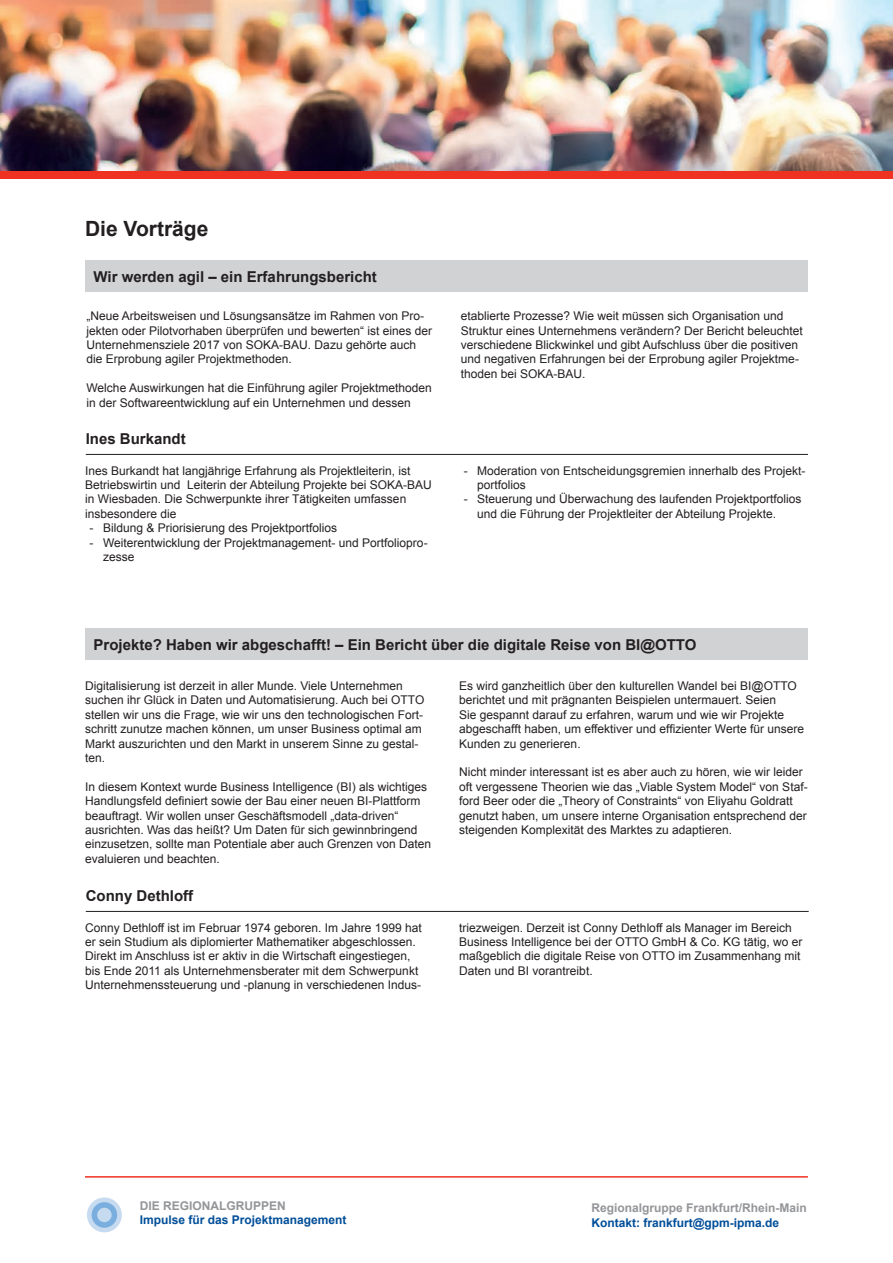
<style>
.page{position:relative;width:893px;height:1263px;background:#fff}
.page>*{position:absolute;margin:0;border:0;box-sizing:border-box;transform-origin:0 0}
.Headline{font:700 21px "Arial";color:#231f20}
.Subheadline{font:700 15px "Arial";color:#231f20}
.Auftakt_mit_Line{font:700 15px "Arial";color:#231f20}
.Fliesstext{font:12px/14.4px "Arial";color:#231f20}
.t1{font:700 12px "Arial";color:#014e99}
.t2{font:700 12px "Arial";color:#939598}
</style>
<div class="page">
<div style="left:0;top:170px;width:893px;height:9px;background:#ef3122"></div>
<div style="left:87px;top:1197px;width:35px;height:35px;background:#c6daf0;border-radius:50%"></div>
<div style="left:92px;top:1202px;width:25px;height:26px;background:#79aede;border-radius:50%"></div>
<div style="left:97px;top:1208px;width:15px;height:14px;background:#c6daf0;border-radius:50%"></div>
<hr style="left:85px;top:1176px;width:723px;height:1px;background:#ef3122">
<div style="left:85px;top:260px;width:722px;height:32px;background:#d1d2d4"></div>
<div style="left:85px;top:628px;width:723px;height:32px;background:#d1d2d4"></div>
<hr style="left:86px;top:911px;width:723px;height:1px;background:#231f20">
<hr style="left:86px;top:454px;width:722px;height:1px;background:#231f20">
<img style="left:0;top:0;width:893px;height:170px">
<p class="Headline" style="left:85px;top:215px;width:125px">Die Vorträge</p>
<p class="Subheadline" style="left:94px;top:267px;width:285px">Wir werden agil – ein Erfahrungsbericht</p>
<p class="Fliesstext" style="left:87px;top:309px;width:347px">„Neue Arbeitsweisen und Lösungsansätze im Rahmen von Pro&shy;jekten oder Pilotvorhaben überprüfen und bewerten“ ist eines der Unternehmensziele 2017 von SOKA-BAU. Dazu gehörte auch die Erprobung agiler Projektmethoden.</p>
<p class="Fliesstext" style="left:87px;top:381px;width:347px">Welche Auswirkungen hat die Einführung agiler Projektmethoden in der Softwareentwicklung auf ein Unternehmen und dessen</p>
<p class="Auftakt_mit_Line" style="left:86px;top:428px;width:102px">Ines Burkandt</p>
<p class="Fliesstext" style="left:85px;top:463px;width:348px">Ines Burkandt hat langjährige Erfahrung als Projektleiterin, ist Betriebswirtin und Leiterin der Abteilung Projekte bei SOKA-BAU in Wiesbaden. Die Schwerpunkte ihrer Tätigkeiten umfassen insbesondere die</p>
<p class="Fliesstext" style="left:90px;top:521px;width:249px">- Bildung &amp; Priorisierung des Projektportfolios</p>
<p class="Fliesstext" style="left:103px;top:535px;width:326px;text-indent:-14px">- Weiterentwicklung der Projektmanagement- und Portfoliopro&shy;zesse</p>
<p class="Fliesstext" style="left:461px;top:309px;width:344px">etablierte Prozesse? Wie weit müssen sich Organisation und Struktur eines Unternehmens verändern? Der Bericht beleuchtet verschiedene Blickwinkel und gibt Aufschluss über die positiven und negativen Erfahrungen bei der Erprobung agiler Projektme&shy;thoden bei SOKA-BAU.</p>
<p class="Fliesstext" style="left:477px;top:463px;width:330px;text-indent:-14px">- Moderation von Entscheidungsgremien innerhalb des Projekt&shy;portfolios</p>
<p class="Fliesstext" style="left:477px;top:492px;width:326px;text-indent:-14px">- Steuerung und Überwachung des laufenden Projektportfolios und die Führung der Projektleiter der Abteilung Projekte.</p>
<p class="Subheadline" style="left:94px;top:634px;width:604px">Projekte? Haben wir abgeschafft! – Ein Bericht über die digitale Reise von BI@OTTO</p>
<p class="Fliesstext" style="left:85px;top:679px;width:341px">Digitalisierung ist derzeit in aller Munde. Viele Unternehmen suchen ihr Glück in Daten und Automatisierung. Auch bei OTTO stellen wir uns die Frage, wie wir uns den technologischen Fort&shy;schritt zunutze machen können, um unser Business optimal am Markt auszurichten und den Markt in unserem Sinne zu gestal&shy;ten.</p>
<p class="Fliesstext" style="left:85px;top:779px;width:348px">In diesem Kontext wurde Business Intelligence (BI) als wichtiges Handlungsfeld definiert sowie der Bau einer neuen BI-Plattform beauftragt. Wir wollen unser Geschäftsmodell „data-driven“ ausrichten. Was das heißt? Um Daten für sich gewinnbringend einzusetzen, sollte man Potentiale aber auch Grenzen von Daten evaluieren und beachten.</p>
<p class="Auftakt_mit_Line" style="left:86px;top:885px;width:109px">Conny Dethloff</p>
<p class="Fliesstext" style="left:459px;top:679px;width:346px">Es wird ganzheitlich über den kulturellen Wandel bei BI@OTTO berichtet und mit prägnanten Beispielen untermauert. Seien<br>Sie gespannt darauf zu erfahren, warum und wie wir Projekte abgeschafft haben, um effektiver und effizienter Werte für unsere Kunden zu generieren.</p>
<p class="Fliesstext" style="left:459px;top:765px;width:350px">Nicht minder interessant ist es aber auch zu hören, wie wir leider oft vergessene Theorien wie das „Viable System Model“ von Staf&shy;ford Beer oder die „Theory of Constraints“ von Eliyahu Goldratt genutzt haben, um unsere interne Organisation entsprechend der steigenden Komplexität des Marktes zu adaptieren.</p>
<p class="Fliesstext" style="left:85px;top:920px;width:338px">Conny Dethloff ist im Februar 1974 geboren. Im Jahre 1999 hat er sein Studium als diplomierter Mathematiker abgeschlossen.<br>Direkt im Anschluss ist er aktiv in die Wirtschaft eingestiegen, bis Ende 2011 als Unternehmensberater mit dem Schwerpunkt Unternehmenssteuerung und -planung in verschiedenen Indus-</p>
<p class="Fliesstext" style="left:459px;top:920px;width:345px">triezweigen. Derzeit ist Conny Dethloff als Manager im Bereich Business Intelligence bei der OTTO GmbH &amp; Co. KG tätig, wo er maßgeblich die digitale Reise von OTTO im Zusammenhang mit Daten und BI vorantreibt.</p>
<p class="t2" style="left:140px;top:1198px;width:148px">DIE REGIONALGRUPPEN</p>
<p class="t1" style="left:140px;top:1212px;width:208px">Impulse für das Projektmanagement</p>
<p class="t2" style="left:591px;top:1200px;width:217px">Regionalgruppe Frankfurt/Rhein-Main</p>
<p class="t1" style="left:591px;top:1214px;width:189px">Kontakt: frankfurt@gpm-ipma.de</p>
</div>
